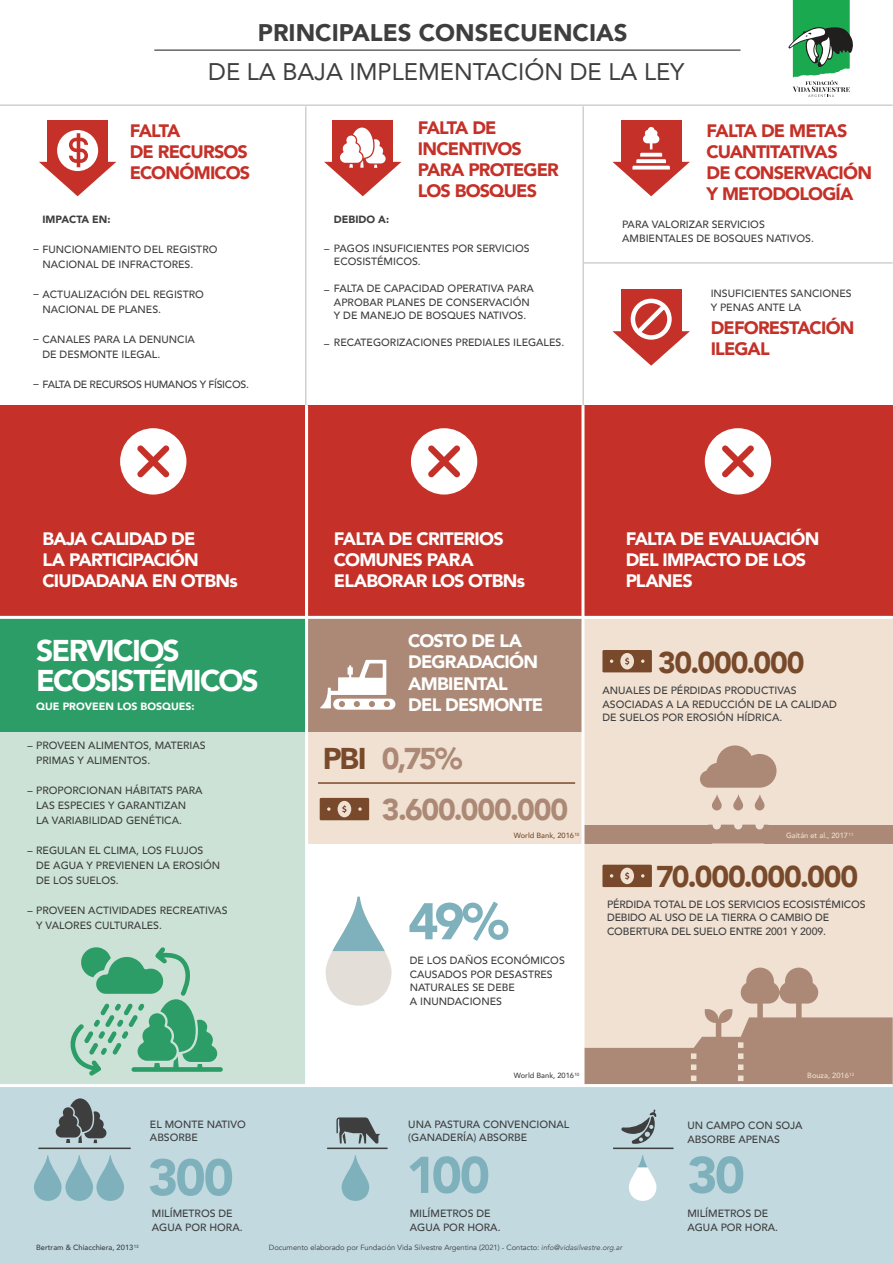
<style>
.page{position:relative;width:893px;height:1263px;background:#fff}
.page>*{position:absolute;margin:0;border:0;box-sizing:border-box;transform-origin:0 0}
.t1{font:900 51px "Avenir";letter-spacing:-.055em;color:#7fb1bc}
.t2{font:900 30px "Avenir";letter-spacing:-.035em;color:#784a2b}
.t3{font:900 30px/30px "Avenir";letter-spacing:-.055em;color:#fff}
.t4{font:900 30px/51.2px "Avenir";letter-spacing:-.035em;color:#ab8976}
.t5{font:24px "Avenir";color:#3e3e3f}
.t6{font:900 24px "Avenir";color:#3e3e3f}
.t7{font:900 18px/21px "Avenir";letter-spacing:-.045em;color:#fff}
.t8{font:900 18px/21px "Avenir";letter-spacing:-.045em;color:#c53128}
.t9{font:500 10.5px/13.5px "Avenir";color:#3e3e3f}
.t10{font:500 10.5px "Avenir";letter-spacing:-.03em;color:#3e3e3f}
.t11{font:900 10.5px "Avenir";color:#fff}
.t12{font:900 10.5px "Avenir";color:#3e3e3f}
.t13{font:7.5px "Avenir";color:#3e3e3f}
.t14{font:500 7.5px "Avenir";color:#3e3e3f}
.t15{font:500 7.5px "Avenir";color:#f0e1d3}
.t16{font:500 7.5px "Avenir";color:#784a2b}
.t17{font:500 4.5px "Avenir";color:#3e3e3f}
.t18{font:500 4.5px "Avenir";color:#f0e1d3}
.s1{font-size:7.5px}
.s2{font-weight:300;font-style:italic}
</style>
<div class="page">
<div style="left:307px;top:616px;width:276px;height:227px;background:#f0e1d3"></div>
<div style="left:0;top:626px;width:307px;height:459px;background:#cce2d6"></div>
<div style="left:0;top:405px;width:893px;height:211px;background:#c53128"></div>
<div style="left:305px;top:616px;width:278px;height:116px;background:#ab8976"></div>
<div style="left:583px;top:616px;width:310px;height:474px;background:#f0e1d3"></div>
<div style="left:0;top:616px;width:307px;height:116px;background:#2c9d67"></div>
<div style="left:0;top:1085px;width:893px;height:178px;background:#c1d9df"></div>
<hr style="left:0;top:104px;width:893px;height:2px;background:#d2d0cd">
<hr style="left:318px;top:782px;width:257px;height:2px;background:#784a2b">
<hr style="left:38px;top:1147px;width:93px;height:2px;background:#3e3e3f">
<hr style="left:327px;top:1147px;width:61px;height:2px;background:#3e3e3f">
<hr style="left:613px;top:1147px;width:60px;height:2px;background:#3e3e3f">
<hr style="left:583px;top:262px;width:310px;height:2px;background:#d2d0cd">
<hr style="left:582px;top:106px;width:2px;height:316px;background:#d2d0cd">
<hr style="left:305px;top:106px;width:1px;height:496px;background:#d2d0cd">
<div style="left:120px;top:428px;width:66px;height:66px;background:#fff;border-radius:50%"></div>
<svg style="left:137px;top:445px;width:32px;height:32px"></svg>
<div style="left:411px;top:428px;width:66px;height:66px;background:#fff;border-radius:50%"></div>
<svg style="left:428px;top:445px;width:32px;height:32px"></svg>
<div style="left:705px;top:428px;width:66px;height:66px;background:#fff;border-radius:50%"></div>
<svg style="left:722px;top:445px;width:32px;height:32px"></svg>
<div style="left:47px;top:120px;width:61px;height:42px;background:#c53128"></div>
<div style="left:332px;top:120px;width:61px;height:42px;background:#c53128"></div>
<div style="left:621px;top:120px;width:60px;height:42px;background:#c53128"></div>
<div style="left:621px;top:289px;width:60px;height:43px;background:#c53128"></div>
<svg style="left:39px;top:130px;width:77px;height:66px"></svg>
<svg style="left:324px;top:128px;width:77px;height:68px"></svg>
<svg style="left:612px;top:299px;width:78px;height:67px"></svg>
<svg style="left:612px;top:127px;width:78px;height:69px"></svg>
<div style="left:131px;top:1067px;width:92px;height:5px;background:#2c9d67;border-radius:2px"></div>
<svg style="left:70px;top:947px;width:147px;height:128px"></svg>
<svg style="left:56px;top:1098px;width:50px;height:45px"></svg>
<svg style="left:341px;top:1155px;width:28px;height:46px"></svg>
<svg style="left:34px;top:1155px;width:90px;height:46px"></svg>
<svg style="left:320px;top:660px;width:75px;height:50px"></svg>
<svg style="left:326px;top:896px;width:66px;height:110px"></svg>
<svg style="left:629px;top:1155px;width:27px;height:46px"></svg>
<svg style="left:336px;top:1117px;width:44px;height:26px"></svg>
<svg style="left:621px;top:1109px;width:36px;height:35px"></svg>
<svg style="left:700px;top:745px;width:76px;height:98px"></svg>
<div style="left:764px;top:825px;width:129px;height:18px;background:#ab8976"></div>
<div style="left:583px;top:825px;width:129px;height:18px;background:#ab8976"></div>
<svg style="left:584px;top:967px;width:309px;height:117px"></svg>
<hr style="left:0;top:616px;width:893px;height:3px;background:#fff">
<hr style="left:305px;top:405px;width:3px;height:680px;background:#fff">
<hr style="left:581px;top:405px;width:3px;height:680px;background:#fff">
<svg style="left:320px;top:798px;width:49px;height:22px"></svg>
<svg style="left:602px;top:650px;width:50px;height:22px"></svg>
<svg style="left:602px;top:865px;width:50px;height:22px"></svg>
<hr style="left:0;top:1084px;width:893px;height:3px;background:#fff">
<hr style="left:154px;top:49px;width:586px;height:2px;background:#666665">
<svg style="left:788px;top:0;width:65px;height:97px"></svg>
<h3 class="t6" style="left:258px;top:17px;width:371px">PRINCIPALES CONSECUENCIAS</h3>
<h3 class="t5" style="left:208px;top:56px;width:478px">DE LA BAJA IMPLEMENTACIÓN DE LA LEY</h3>
<h3 class="t8" style="left:418px;top:118px;width:143px">FALTA DE<br>INCENTIVOS<br>PARA PROTEGER<br>LOS BOSQUES</h3>
<h3 class="t8" style="left:130px;top:121px;width:122px">FALTA<br>DE RECURSOS<br>ECONÓMICOS</h3>
<h3 class="t8" style="left:706px;top:121px;width:167px">FALTA DE METAS<br>CUANTITATIVAS<br>DE CONSERVACIÓN<br>Y METODOLOGÍA</h3>
<p class="t12" style="left:43px;top:213px;width:70px">IMPACTA EN:</p>
<p class="t9" style="left:43px;top:258px;width:152px">NACIONAL DE INFRACTORES.</p>
<p class="t9" style="left:43px;top:303px;width:120px">NACIONAL DE PLANES.</p>
<p class="t9" style="left:43px;top:348px;width:119px">DE DESMONTE ILEGAL.</p>
<p class="t9" style="left:33px;top:243px;width:186px">– FUNCIONAMIENTO DEL REGISTRO</p>
<p class="t9" style="left:33px;top:288px;width:172px">– ACTUALIZACIÓN DEL REGISTRO</p>
<p class="t9" style="left:33px;top:333px;width:163px">– CANALES PARA LA DENUNCIA</p>
<p class="t10" style="left:33px;top:378px;width:217px">– FALTA DE RECURSOS HUMANOS Y FÍSICOS.</p>
<p class="t12" style="left:334px;top:213px;width:57px">DEBIDO A:</p>
<p class="t9" style="left:334px;top:255px;width:88px">ECOSISTÉMICOS.</p>
<p class="t9" style="left:334px;top:296px;width:197px">APROBAR PLANES DE CONSERVACIÓN<br>Y DE MANEJO DE BOSQUES NATIVOS.</p>
<p class="t9" style="left:324px;top:242px;width:207px">– PAGOS INSUFICIENTES POR SERVICIOS</p>
<p class="t9" style="left:324px;top:282px;width:211px">– FALTA DE CAPACIDAD OPERATIVA PARA</p>
<p class="t9" style="left:324px;top:336px;width:242px">– RECATEGORIZACIONES PREDIALES ILEGALES.</p>
<p class="t9" style="left:622px;top:218px;width:193px">PARA VALORIZAR SERVICIOS<br>AMBIENTALES DE BOSQUES NATIVOS.</p>
<p class="t9" style="left:711px;top:287px;width:142px">INSUFICIENTES SANCIONES<br>Y PENAS ANTE LA</p>
<h3 class="t8" style="left:711px;top:318px;width:145px">DEFORESTACIÓN<br>ILEGAL</h3>
<h3 class="t7" style="left:43px;top:528px;width:197px">BAJA CALIDAD DE<br>LA PARTICIPACIÓN<br>CIUDADANA EN OTBNs</h3>
<h3 class="t7" style="left:334px;top:528px;width:193px">FALTA DE CRITERIOS<br>COMUNES PARA<br>ELABORAR LOS OTBNs</h3>
<h2 class="t3" style="left:36px;top:637px;width:224px">SERVICIOS<br>ECOSISTÉMICOS</h2>
<p class="t11" style="left:36px;top:699px;width:160px">QUE PROVEEN LOS BOSQUES:</p>
<p class="t9" style="left:27px;top:739px;width:180px">– PROVEEN ALIMENTOS, MATERIAS</p>
<p class="t9" style="left:27px;top:784px;width:177px">– PROPORCIONAN HÁBITATS PARA</p>
<p class="t9" style="left:36px;top:754px;width:116px">PRIMAS Y ALIMENTOS.</p>
<p class="t9" style="left:36px;top:798px;width:151px;line-height:15px">LAS ESPECIES Y GARANTIZAN<br>LA VARIABILIDAD GENÉTICA.</p>
<p class="t9" style="left:36px;top:858px;width:185px;line-height:15px">DE AGUA Y PREVIENEN LA EROSIÓN<br>DE LOS SUELOS.</p>
<p class="t9" style="left:36px;top:919px;width:127px">Y VALORES CULTURALES.</p>
<p class="t9" style="left:27px;top:844px;width:178px">– REGULAN EL CLIMA, LOS FLUJOS</p>
<p class="t9" style="left:27px;top:904px;width:202px">– PROVEEN ACTIVIDADES RECREATIVAS</p>
<h2 class="t2" style="left:323px;top:739px;width:45px">PBI</h2>
<h3 class="t7" style="left:408px;top:631px;width:136px">COSTO DE LA<br>DEGRADACIÓN<br>AMBIENTAL<br>DEL DESMONTE</h3>
<h2 class="t4" style="left:382px;top:734px;width:188px">0,75%<br>3.600.000.000</h2>
<p class="t16" style="left:514px;top:831px;width:67px">World Bank, 2016<sup>10</sup></p>
<h1 class="t1" style="left:408px;top:888px;width:102px">49%</h1>
<p class="t9" style="left:410px;top:954px;width:157px">DE LOS DAÑOS ECONÓMICOS<br>CAUSADOS POR DESASTRES<br>NATURALES SE DEBE<br>A INUNDACIONES</p>
<h3 class="t7" style="left:626px;top:528px;width:195px">FALTA DE EVALUACIÓN<br>DEL IMPACTO DE LOS<br>PLANES</h3>
<h2 class="t2" style="left:658px;top:643px;width:148px">30.000.000</h2>
<p class="t9" style="left:602px;top:684px;width:236px">ANUALES DE PÉRDIDAS PRODUCTIVAS<br>ASOCIADAS A LA REDUCCIÓN DE LA CALIDAD<br>DE SUELOS POR EROSIÓN HÍDRICA.</p>
<p class="t15" style="left:786px;top:831px;width:69px">Gaitán et al., 2017<sup>11</sup></p>
<h2 class="t2" style="left:656px;top:857px;width:203px">70.000.000.000</h2>
<p class="t9" style="left:607px;top:898px;width:260px">PÉRDIDA TOTAL DE LOS SERVICIOS ECOSISTÉMICOS<br>DEBIDO AL USO DE LA TIERRA O CAMBIO DE<br>COBERTURA DEL SUELO ENTRE 2001 Y 2009.</p>
<p class="t9" style="left:150px;top:1118px;width:97px">EL MONTE NATIVO<br>ABSORBE</p>
<p class="t14" style="left:514px;top:1071px;width:57px">World Bank, 201</p>
<p class="t18" style="left:849px;top:1071px;width:7px">12</p>
<p class="t17" style="left:570px;top:1071px;width:11px"><span class="s1">6</span>10</p>
<p class="t15" style="left:807px;top:1071px;width:43px">Bouza, 2016</p>
<p class="t9" style="left:408px;top:1118px;width:163px">UNA PASTURA CONVENCIONAL (GANADERÍA) ABSORBE</p>
<p class="t9" style="left:687px;top:1119px;width:117px">UN CAMPO CON SOJA<br>ABSORBE APENAS</p>
<h1 class="t1" style="left:148px;top:1144px;width:87px">300</h1>
<h1 class="t1" style="left:406px;top:1142px;width:85px">100</h1>
<h1 class="t1" style="left:687px;top:1142px;width:59px">30</h1>
<p class="t14" style="left:36px;top:1243px;width:104px">Bertram &amp; Chiacchiera, 2013<sup>13</sup></p>
<p class="t9" style="left:152px;top:1207px;width:92px">MILÍMETROS DE<br>AGUA POR HORA.</p>
<p class="t9" style="left:410px;top:1207px;width:92px">MILÍMETROS DE<br>AGUA POR HORA.</p>
<p class="t9" style="left:687px;top:1207px;width:92px">MILÍMETROS DE<br>AGUA POR HORA.</p>
<p class="t13" style="left:269px;top:1243px;width:355px">Documento elaborado por Fundación Vida Silvestre Argentina (2021) - Contacto: <span class="s2">info@vidasilvestre.org.ar</span></p>
</div>
